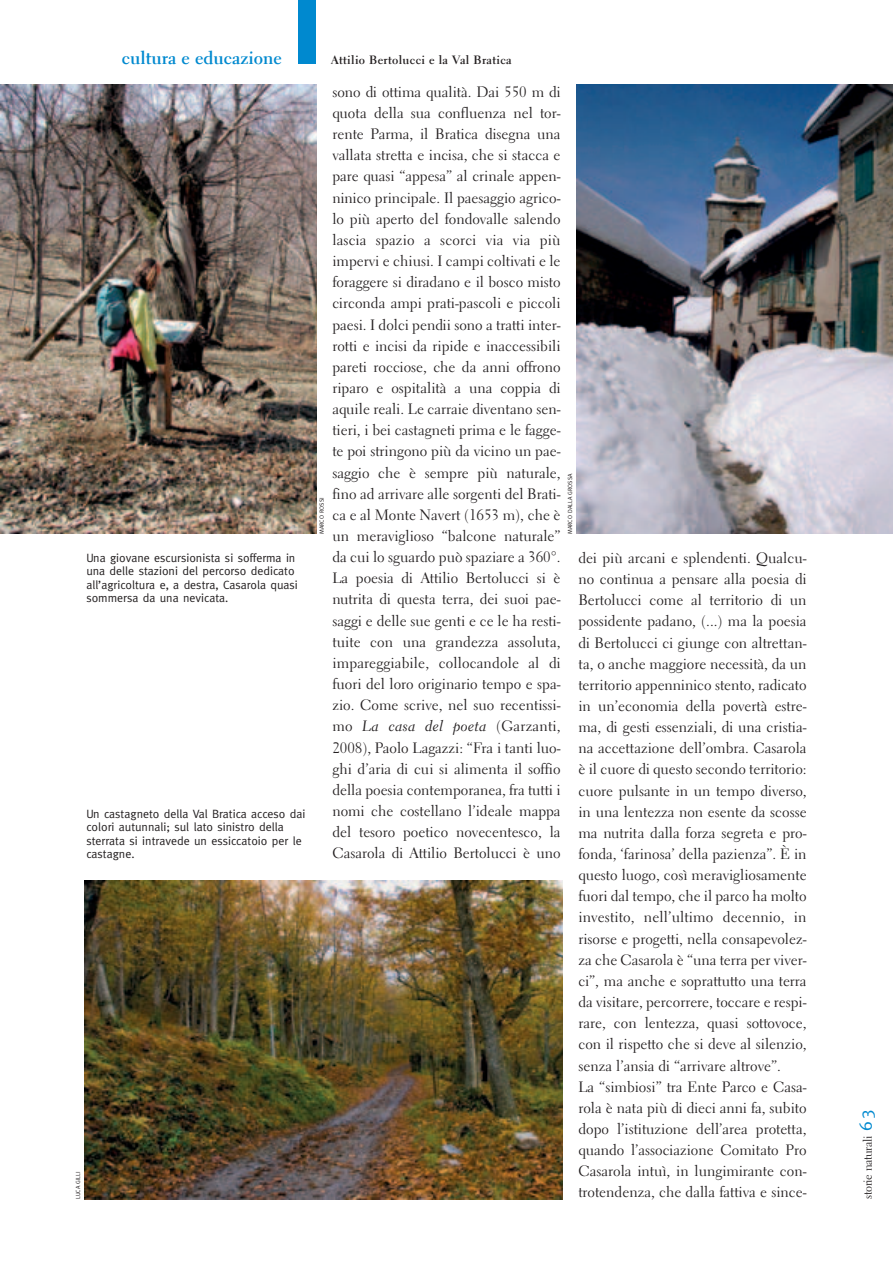
<style>
.page{position:relative;width:893px;height:1263px;background:#fff}
.page>*{position:absolute;margin:0;border:0;box-sizing:border-box;transform-origin:0 0}
.t1{font:700 18px "Electra LH";color:#0089cf}
.t2{font:15px/21.1px "Electra LH";color:#231f20;text-align:justify}
.t3{font:15px "Electra LH Cursive";letter-spacing:.015em;color:#231f20}
.t4{font:12px/13.5px "Meta";color:#231f20}
.t5{font:700 12px "Electra LH";letter-spacing:.025em;color:#231f20}
.t6{font:12px "Electra LH";letter-spacing:-.025em;color:#231f20}
.t7{font:6px "Meta";color:#231f20}
.s1{font-family:"Electra LH"}
.s2{font-family:"Meta";font-size:18px;color:#0089cf}
</style>
<div class="page">
<div style="left:298px;top:0;width:17px;height:64px;background:#0089cf"></div>
<img style="left:0;top:84px;width:316px;height:450px">
<img style="left:577px;top:84px;width:315px;height:450px">
<img style="left:85px;top:880px;width:477px;height:319px">
<p class="t1" style="left:122px;top:50px;width:161px">cultura e educazione</p>
<p class="t5" style="left:331px;top:55px;width:182px">Attilio Bertolucci e la Val Bratica</p>
<p class="t4" style="left:86px;top:552px;width:213px">Una giovane escursionista si sofferma in una delle stazioni del percorso dedicato all’agricoltura e, a destra, Casarola quasi sommersa da una nevicata.</p>
<p class="t4" style="left:86px;top:808px;width:221px">Un castagneto della Val Bratica acceso dai colori autunnali; sul lato sinistro della sterrata si intravede un essiccatoio per le castagne.</p>
<p class="t7" style="left:76px;top:1199px;width:29px;rotate:-90deg">LUCA GILLI</p>
<p class="t7" style="left:319px;top:534px;width:38px;rotate:-90deg">MARCO ROSSI</p>
<p class="t2" style="left:332px;top:83px;width:230px">sono di ottima qualità. Dai 550 m di quota della sua confluenza nel tor&shy;rente Parma, il Bratica disegna una vallata stretta e incisa, che si stacca e pare quasi “appesa” al crinale appen&shy;ninico principale. Il paesaggio agrico&shy;lo più aperto del fondovalle salendo lascia spazio a scorci via via più impervi e chiusi. I campi coltivati e le foraggere si diradano e il bosco misto circonda ampi prati-pascoli e piccoli paesi. I dolci pendii sono a tratti inter&shy;rotti e incisi da ripide e inaccessibili pareti rocciose, che da anni offrono riparo e ospitalità a una coppia di aquile reali. Le carraie diventano sen&shy;tieri, i bei castagneti prima e le fagge&shy;te poi stringono più da vicino un pae&shy;saggio che è sempre più naturale, fino ad arrivare alle sorgenti del Brati&shy;ca e al Monte Navert (1653 m), che è un meraviglioso “balcone naturale” da cui lo sguardo può spaziare a 360°.<br>La poesia di Attilio Bertolucci si è nutrita di questa terra, dei suoi pae&shy;saggi e delle sue genti e ce le ha resti&shy;tuite con una grandezza assoluta, impareggiabile, collocandole al di fuori del loro originario tempo e spa&shy;zio. Come scrive, nel suo recentissi-</p>
<p class="t3" style="left:332px;top:720px;width:230px"><span class="s1">mo</span> La casa del poeta <span class="s1">(Garzanti,</span></p>
<p class="t2" style="left:332px;top:738px;width:230px">2008), Paolo Lagazzi: “Fra i tanti luo&shy;ghi d’aria di cui si alimenta il soffio della poesia contemporanea, fra tutti i nomi che costellano l’ideale mappa del tesoro poetico novecentesco, la Casarola di Attilio Bertolucci è uno</p>
<p class="t7" style="left:568px;top:534px;width:62px;rotate:-90deg">MARCO DALLA GROSSA</p>
<p class="t2" style="left:578px;top:549px;width:230px;text-align:left">dei più arcani e splendenti. Qualcu&shy;no continua a pensare alla poesia di Bertolucci come al territorio di un possidente padano, (...) ma la poesia di Bertolucci ci giunge con altrettan&shy;ta, o anche maggiore necessità, da un territorio appenninico stento, radicato in un’economia della povertà estre&shy;ma, di gesti essenziali, di una cristia&shy;na accettazione dell’ombra. Casarola è il cuore di questo secondo territorio: cuore pulsante in un tempo diverso, in una lentezza non esente da scosse ma nutrita dalla forza segreta e pro&shy;fonda, ‘farinosa’ della pazienza”. È in questo luogo, così meravigliosamente fuori dal tempo, che il parco ha molto investito, nell’ultimo decennio, in risorse e progetti, nella consapevolez&shy;za che Casarola è “una terra per viver&shy;ci”, ma anche e soprattutto una terra da visitare, percorrere, toccare e respi&shy;rare, con lentezza, quasi sottovoce, con il rispetto che si deve al silenzio, senza l’ansia di “arrivare altrove”.<br>La “simbiosi” tra Ente Parco e Casa&shy;rola è nata più di dieci anni fa, subito dopo l’istituzione dell’area protetta, quando l’associazione Comitato Pro Casarola intuì, in lungimirante con&shy;trotendenza, che dalla fattiva e since-</p>
<p class="t6" style="left:862px;top:1199px;width:91px;rotate:-90deg">storie naturali <span class="s2">63</span></p>
</div>
